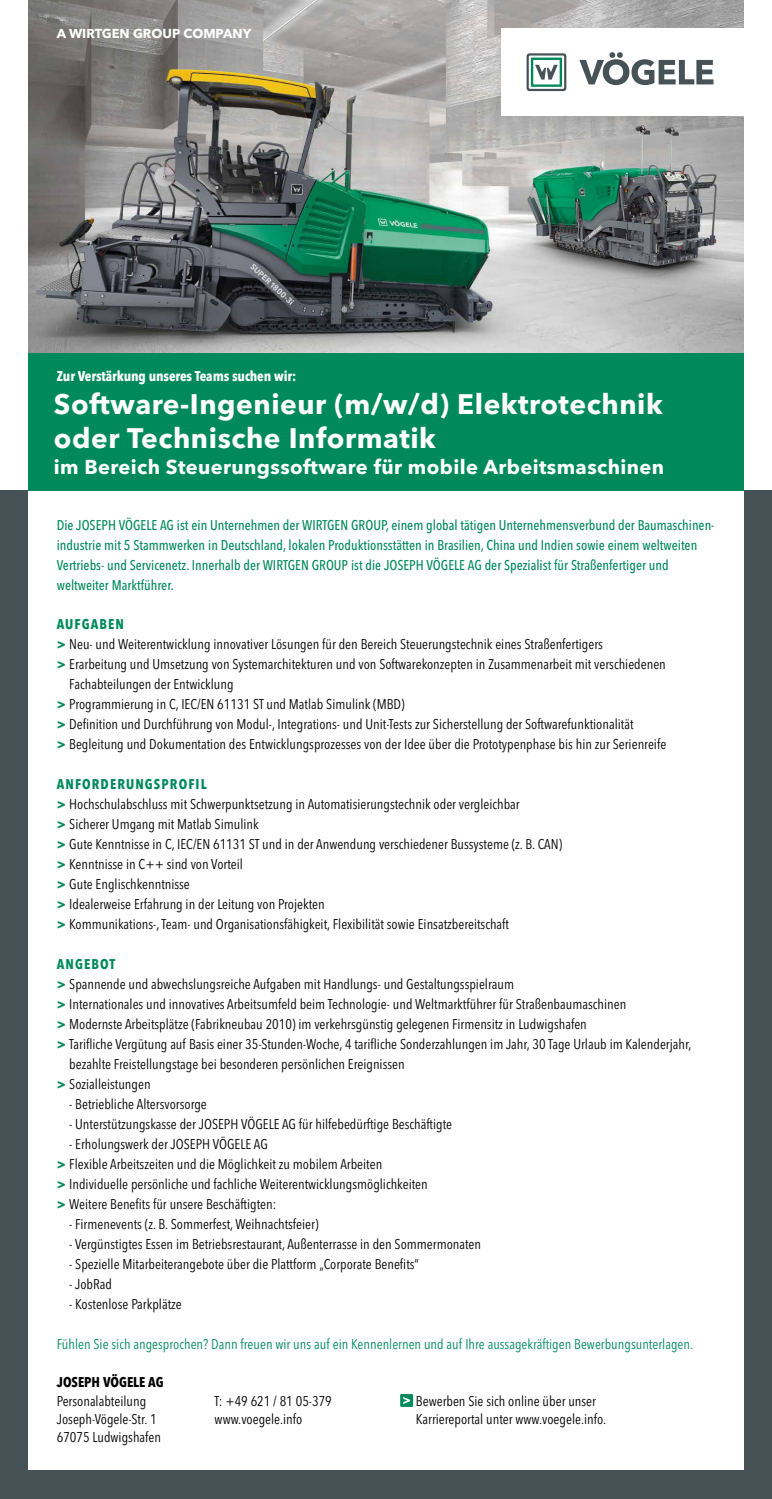
<style>
.page{position:relative;width:772px;height:1499px;background:#fff}
.page>*{position:absolute;margin:0;border:0;box-sizing:border-box;transform-origin:0 0}
.t1{font:700 28px/34px "Avenir Next LT Pro";letter-spacing:.02em;color:#fff}
.t2{font:700 20px "Avenir Next LT Pro";letter-spacing:.02em;color:#fff}
.t3{font:condensed 14px/20px "Avenir Next LT Pro";color:#000}
.t4{font:500 condensed 14px/20px "Avenir Next LT Pro";color:#008a5b}
.t5{font:condensed 14px "Avenir Next LT Pro";color:#008a5b}
.t6{font:700 condensed 14px "Avenir Next LT Pro";letter-spacing:-.01em;color:#fff}
.t7{font:700 condensed 14px "Avenir Next LT Pro";letter-spacing:.08em;color:#008a5b}
.t8{font:700 condensed 14px "Avenir Next LT Pro";color:#000}
.t9{font:700 12.8px "Avenir Next LT Pro";color:#fff}
.s1{font-weight:700;color:#008a5b}
</style>
<div class="page">
<img style="left:28px;top:0;width:715px;height:353px">
<div style="left:0;top:491px;width:771px;height:1007px;background:#475257"></div>
<div style="left:28px;top:491px;width:715px;height:978px;background:#fff"></div>
<div style="left:28px;top:353px;width:715px;height:138px;background:#008a5b"></div>
<div style="left:501px;top:28px;width:270px;height:88px;background:#fff"></div>
<svg style="left:579px;top:52px;width:134px;height:33px"></svg>
<svg style="left:526px;top:53px;width:40px;height:38px"></svg>
<svg style="left:400px;top:1394px;width:13px;height:12px"></svg>
<p class="t9" style="left:57px;top:26px;width:196px">A WIRTGEN GROUP COMPANY</p>
<p class="t6" style="left:57px;top:367px;width:241px">Zur Verstärkung unseres Teams suchen wir:</p>
<h1 class="t1" style="left:54px;top:387px;width:610px">Software-Ingenieur (m/w/d) Elektrotechnik oder Technische Informatik</h1>
<h2 class="t2" style="left:54px;top:454px;width:611px">im Bereich Steuerungssoftware für mobile Arbeitsmaschinen</h2>
<p class="t4" style="left:57px;top:515px;width:658px">Die JOSEPH VÖGELE AG ist ein Unternehmen der WIRTGEN GROUP, einem global tätigen Unternehmensverbund der Baumaschinen&shy;industrie mit 5 Stammwerken in Deutschland, lokalen Produktionsstätten in Brasilien, China und Indien sowie einem weltweiten Vertriebs- und Servicenetz. Innerhalb der WIRTGEN GROUP ist die JOSEPH VÖGELE AG der Spezialist für Straßenfertiger und weltweiter Marktführer.</p>
<p class="t7" style="left:57px;top:615px;width:69px">AUFGABEN</p>
<p class="t3" style="left:57px;top:634px;width:547px"><span class="s1">&gt;</span> Neu- und Weiterentwicklung innovativer Lösungen für den Bereich Steuerungstechnik eines Straßenfertigers</p>
<p class="t3" style="left:57px;top:654px;width:610px"><span class="s1">&gt;</span> Erarbeitung und Umsetzung von Systemarchitekturen und von Softwarekonzepten in Zusammenarbeit mit verschiedenen</p>
<p class="t3" style="left:69px;top:674px;width:166px">Fachabteilungen der Entwicklung</p>
<p class="t3" style="left:57px;top:694px;width:349px"><span class="s1">&gt;</span> Programmierung in C, IEC/EN 61131 ST und Matlab Simulink (MBD)</p>
<p class="t3" style="left:57px;top:714px;width:578px"><span class="s1">&gt;</span> Definition und Durchführung von Modul-, Integrations- und Unit-Tests zur Sicherstellung der Softwarefunktionalität</p>
<p class="t3" style="left:57px;top:734px;width:610px"><span class="s1">&gt;</span> Begleitung und Dokumentation des Entwicklungsprozesses von der Idee über die Prototypenphase bis hin zur Serienreife</p>
<p class="t3" style="left:57px;top:774px;width:506px"><span class="s1">ANFORDERUNGSPROFIL<br>&gt;</span> Hochschulabschluss mit Schwerpunktsetzung in Automatisierungstechnik oder vergleichbar<br><span class="s1">&gt;</span> Sicherer Umgang mit Matlab Simulink<br><span class="s1">&gt;</span> Gute Kenntnisse in C, IEC/EN 61131 ST und in der Anwendung verschiedener Bussysteme (z. B. CAN) <span class="s1">&gt;</span> Kenntnisse in C++ sind von Vorteil<br><span class="s1">&gt;</span> Gute Englischkenntnisse<br><span class="s1">&gt;</span> Idealerweise Erfahrung in der Leitung von Projekten<br><span class="s1">&gt;</span> Kommunikations-, Team- und Organisationsfähigkeit, Flexibilität sowie Einsatzbereitschaft</p>
<p class="t7" style="left:57px;top:955px;width:60px">ANGEBOT</p>
<p class="t3" style="left:57px;top:974px;width:458px"><span class="s1">&gt;</span> Spannende und abwechslungsreiche Aufgaben mit Handlungs- und Gestaltungsspielraum</p>
<p class="t3" style="left:57px;top:994px;width:570px"><span class="s1">&gt;</span> Internationales und innovatives Arbeitsumfeld beim Technologie- und Weltmarktführer für Straßenbaumaschinen</p>
<p class="t3" style="left:57px;top:1014px;width:531px"><span class="s1">&gt;</span> Modernste Arbeitsplätze (Fabrikneubau 2010) im verkehrsgünstig gelegenen Firmensitz in Ludwigshafen</p>
<p class="t3" style="left:57px;top:1034px;width:636px"><span class="s1">&gt;</span> Tarifliche Vergütung auf Basis einer 35-Stunden-Woche, 4 tarifliche Sonderzahlungen im Jahr, 30 Tage Urlaub im Kalenderjahr,</p>
<p class="t3" style="left:69px;top:1054px;width:336px">bezahlte Freistellungstage bei besonderen persönlichen Ereignissen</p>
<p class="t3" style="left:57px;top:1074px;width:95px"><span class="s1">&gt;</span> Sozialleistungen</p>
<p class="t3" style="left:69px;top:1094px;width:139px">- Betriebliche Altersvorsorge</p>
<p class="t3" style="left:69px;top:1114px;width:384px">- Unterstützungskasse der JOSEPH VÖGELE AG für hilfebedürftige Beschäftigte</p>
<p class="t3" style="left:57px;top:1134px;width:372px;text-indent:12px">- Erholungswerk der JOSEPH VÖGELE AG<br><span class="s1">&gt;</span> Flexible Arbeitszeiten und die Möglichkeit zu mobilem Arbeiten<br><span class="s1">&gt;</span> Individuelle persönliche und fachliche Weiterentwicklungsmöglichkeiten <span class="s1">&gt;</span> Weitere Benefits für unsere Beschäftigten:</p>
<p class="t3" style="left:69px;top:1214px;width:251px">- Firmenevents (z. B. Sommerfest, Weihnachtsfeier)</p>
<p class="t3" style="left:69px;top:1234px;width:413px">- Vergünstigtes Essen im Betriebsrestaurant, Außenterrasse in den Sommermonaten</p>
<p class="t3" style="left:69px;top:1254px;width:351px">- Spezielle Mitarbeiterangebote über die Plattform „Corporate Benefits“</p>
<p class="t3" style="left:69px;top:1274px;width:44px">- JobRad</p>
<p class="t3" style="left:69px;top:1294px;width:114px">- Kostenlose Parkplätze</p>
<p class="t5" style="left:57px;top:1335px;width:637px">Fühlen Sie sich angesprochen? Dann freuen wir uns auf ein Kennenlernen und auf Ihre aussagekräftigen Bewerbungsunterlagen.</p>
<p class="t8" style="left:57px;top:1373px;width:108px">JOSEPH VÖGELE AG</p>
<p class="t3" style="left:57px;top:1391px;width:106px;line-height:18px">Personalabteilung<br>Joseph-Vögele-Str. 1<br>67075 Ludwigshafen</p>
<p class="t3" style="left:214px;top:1391px;width:119px;line-height:18px">T: +49 621 / 81 05-379 www.voegele.info</p>
<p class="t3" style="left:415px;top:1391px;width:191px;line-height:18px">Bewerben Sie sich online über unser<br>Karriereportal unter www.voegele.info.</p>
</div>
